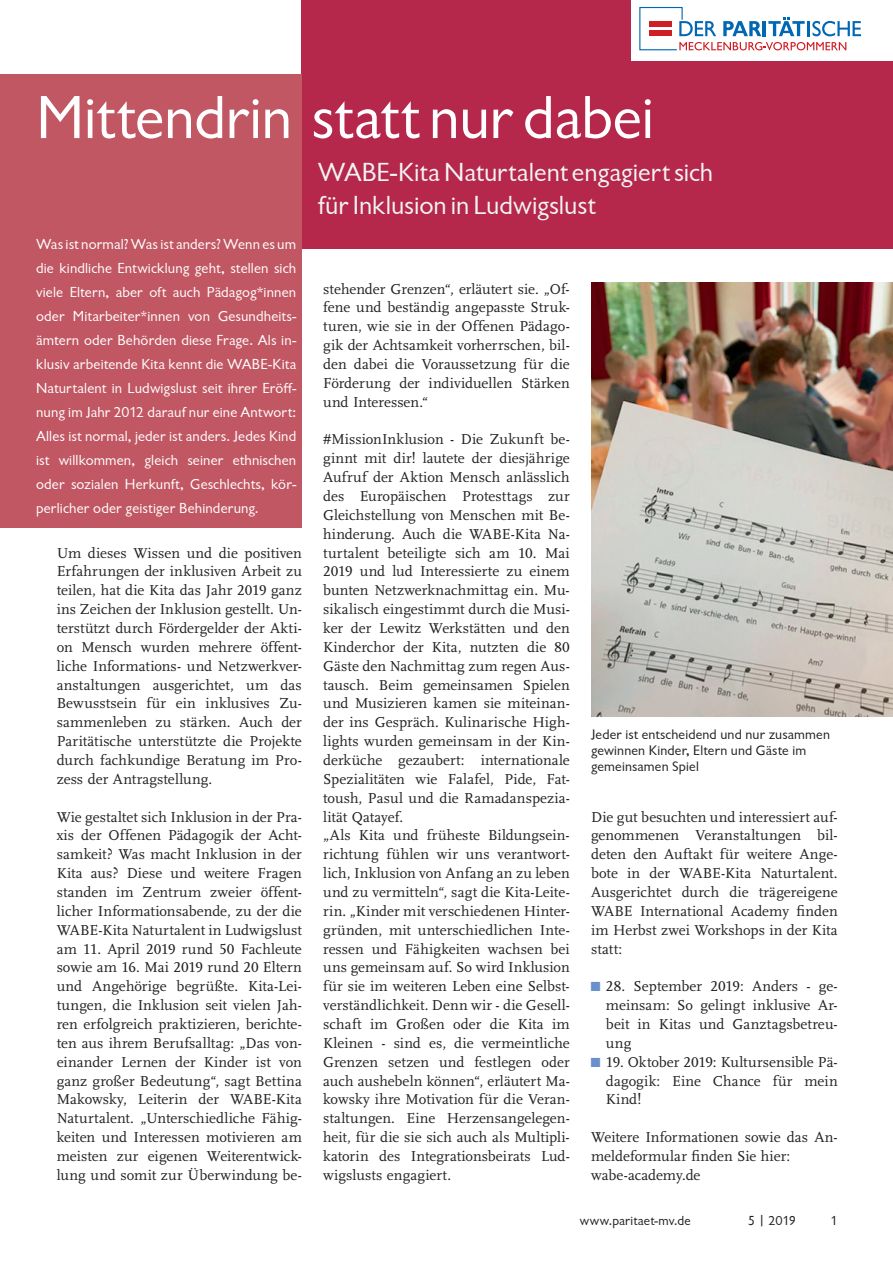
<style>
.page{position:relative;width:893px;height:1263px;background:#fff}
.page>*{position:absolute;margin:0;border:0;box-sizing:border-box;transform-origin:0 0}
.t1{font:63px "Chantilly";letter-spacing:-.005em;color:#fff}
.t2{font:27px/33px "Chantilly";color:#f2f3f4}
.t3{font:15px/18.9px "Scala LF";letter-spacing:.005em;color:#231f20;text-align:justify}
.t4{font:15px/24px "Chantilly";letter-spacing:.01em;color:#fff;text-align:justify}
.t5{font:14.25px/15.8px "Chantilly";letter-spacing:.01em;color:#231f20}
.t6{font:13.5px "Chantilly";letter-spacing:.01em;color:#231f20}
.s1{font-family:"Chantilly";font-size:13.5px;color:#6990ca}
</style>
<div class="page">
<div style="left:302px;top:0;width:591px;height:249px;background:#b5274b"></div>
<div style="left:0;top:74px;width:302px;height:453px;background:#c15763"></div>
<div style="left:632px;top:0;width:261px;height:60px;background:#fff"></div>
<svg style="left:639px;top:7px;width:222px;height:43px"></svg>
<img style="left:591px;top:282px;width:302px;height:434px">
<h1 class="t1" style="left:36px;top:83px;width:619px">Mittendrin statt nur dabei</h1>
<h2 class="t2" style="left:318px;top:156px;width:397px">WABE-Kita Naturtalent engagiert sich für Inklusion in Ludwigslust</h2>
<p class="t4" style="left:36px;top:233px;width:262px">Was ist normal? Was ist anders? Wenn es um die kindliche Entwicklung geht, stellen sich viele Eltern, aber oft auch Pädagog*innen oder Mitarbeiter*innen von Gesundheits&shy;ämtern oder Behörden diese Frage. Als in&shy;klusiv arbeitende Kita kennt die WABE-Kita Naturtalent in Ludwigslust seit ihrer Eröff&shy;nung im Jahr 2012 darauf nur eine Antwort:<br>Alles ist normal, jeder ist anders. Jedes Kind ist willkommen, gleich seiner ethnischen oder sozialen Herkunft, Geschlechts, kör&shy;perlicher oder geistiger Behinderung.</p>
<p class="t3" style="left:57px;top:543px;width:247px">Um dieses Wissen und die positiven Erfahrungen der inklusiven Arbeit zu teilen, hat die Kita das Jahr 2019 ganz ins Zeichen der Inklusion gestellt. Un&shy;terstützt durch Fördergelder der Akti&shy;on Mensch wurden mehrere öffent&shy;liche Informations- und Netzwerkver&shy;anstaltungen ausgerichtet, um das Bewusstsein für ein inklusives Zu&shy;sammenleben zu stärken. Auch der Paritätische unterstützte die Projekte durch fachkundige Beratung im Pro&shy;zess der Antragstellung.</p>
<p class="t3" style="left:57px;top:807px;width:247px">Wie gestaltet sich Inklusion in der Pra&shy;xis der Offenen Pädagogik der Acht&shy;samkeit? Was macht Inklusion in der Kita aus? Diese und weitere Fragen standen im Zentrum zweier öffent&shy;licher Informationsabende, zu der die WABE-Kita Naturtalent in Ludwigslust am 11. April 2019 rund 50 Fachleute sowie am 16. Mai 2019 rund 20 Eltern und Angehörige begrüßte. Kita-Lei&shy;tungen, die Inklusion seit vielen Jah&shy;ren erfolgreich praktizieren, berichte&shy;ten aus ihrem Berufsalltag: „Das von&shy;einander Lernen der Kinder ist von ganz großer Bedeutung“, sagt Bettina Makowsky, Leiterin der WABE-Kita Naturtalent. „Unterschiedliche Fähig&shy;keiten und Interessen motivieren am meisten zur eigenen Weiterentwick&shy;lung und somit zur Überwindung be-</p>
<p class="t3" style="left:323px;top:279px;width:248px">stehender Grenzen“, erläutert sie. „Of&shy;fene und beständig angepasste Struk&shy;turen, wie sie in der Offenen Pädago&shy;gik der Achtsamkeit vorherrschen, bil&shy;den dabei die Voraussetzung für die Förderung der individuellen Stärken und Interessen.“</p>
<p class="t3" style="left:323px;top:430px;width:248px;text-align:left">#MissionInklusion - Die Zukunft be&shy;ginnt mit dir! lautete der diesjährige Aufruf der Aktion Mensch anlässlich des Europäischen Protesttags zur Gleichstellung von Menschen mit Be&shy;hinderung. Auch die WABE-Kita Na&shy;turtalent beteiligte sich am 10. Mai 2019 und lud Interessierte zu einem bunten Netzwerknachmittag ein. Mu&shy;sikalisch eingestimmt durch die Musi&shy;ker der Lewitz Werkstätten und den Kinderchor der Kita, nutzten die 80<br>Gäste den Nachmittag zum regen Aus&shy;tausch. Beim gemeinsamen Spielen und Musizieren kamen sie miteinan&shy;der ins Gespräch. Kulinarische High&shy;lights wurden gemeinsam in der Kin&shy;derküche gezaubert: internationale Spezialitäten wie Falafel, Pide, Fat&shy;toush, Pasul und die Ramadanspezia&shy;lität Qatayef.<br>„Als Kita und früheste Bildungs ein&shy;richtung fühlen wir uns verantwort&shy;lich, Inklusion von Anfang an zu leben und zu vermitteln“, sagt die Kita-Leite&shy;rin. „Kinder mit verschiedenen Hinter&shy;gründen, mit unterschiedlichen Inte&shy;ressen und Fähigkeiten wachsen bei uns gemeinsam auf. So wird Inklusion für sie im weiteren Leben eine Selbst&shy;verständlichkeit. Denn wir - die Gesell&shy;schaft im Großen oder die Kita im Kleinen - sind es, die vermeintliche Grenzen setzen und festlegen oder auch aushebeln können“, erläutert Ma&shy;kowsky ihre Motivation für die Veran&shy;staltungen. Eine Herzensangelegen&shy;heit, für die sie sich auch als Multipli&shy;katorin des Integrationsbeirats Lud&shy;wigslusts engagiert.</p>
<p class="t5" style="left:591px;top:727px;width:240px">Jeder ist entscheidend und nur zusammen gewinnen Kinder, Eltern und Gäste im gemeinsamen Spiel</p>
<p class="t3" style="left:591px;top:807px;width:248px">Die gut besuchten und interessiert auf&shy;genommenen Veranstaltungen bil&shy;deten den Auftakt für weitere Ange&shy;bote in der WABE-Kita Naturtalent.<br>Ausgerichtet durch die trägereigene WABE International Academy finden im Herbst zwei Workshops in der Kita statt:</p>
<p class="t3" style="left:606px;top:977px;width:233px;text-indent:-15px"><span class="s1">■</span> 28. September 2019: Anders - ge&shy;meinsam: So gelingt inklusive Ar&shy;beit in Kitas und Ganztagsbetreu&shy;ung</p>
<p class="t3" style="left:606px;top:1053px;width:233px;text-indent:-15px"><span class="s1">■</span> 19. Oktober 2019: Kultursensible Pä&shy;dagogik: Eine Chance für mein Kind!</p>
<p class="t3" style="left:591px;top:1128px;width:248px;text-align:left">Weitere Informationen sowie das An&shy;meldeformular finden Sie hier: wabe-academy.de</p>
<p class="t6" style="left:580px;top:1213px;width:112px">www.paritaet-mv.de</p>
<p class="t6" style="left:748px;top:1213px;width:50px">5 | 2019</p>
<p class="t6" style="left:830px;top:1213px;width:9px">1</p>
</div>
